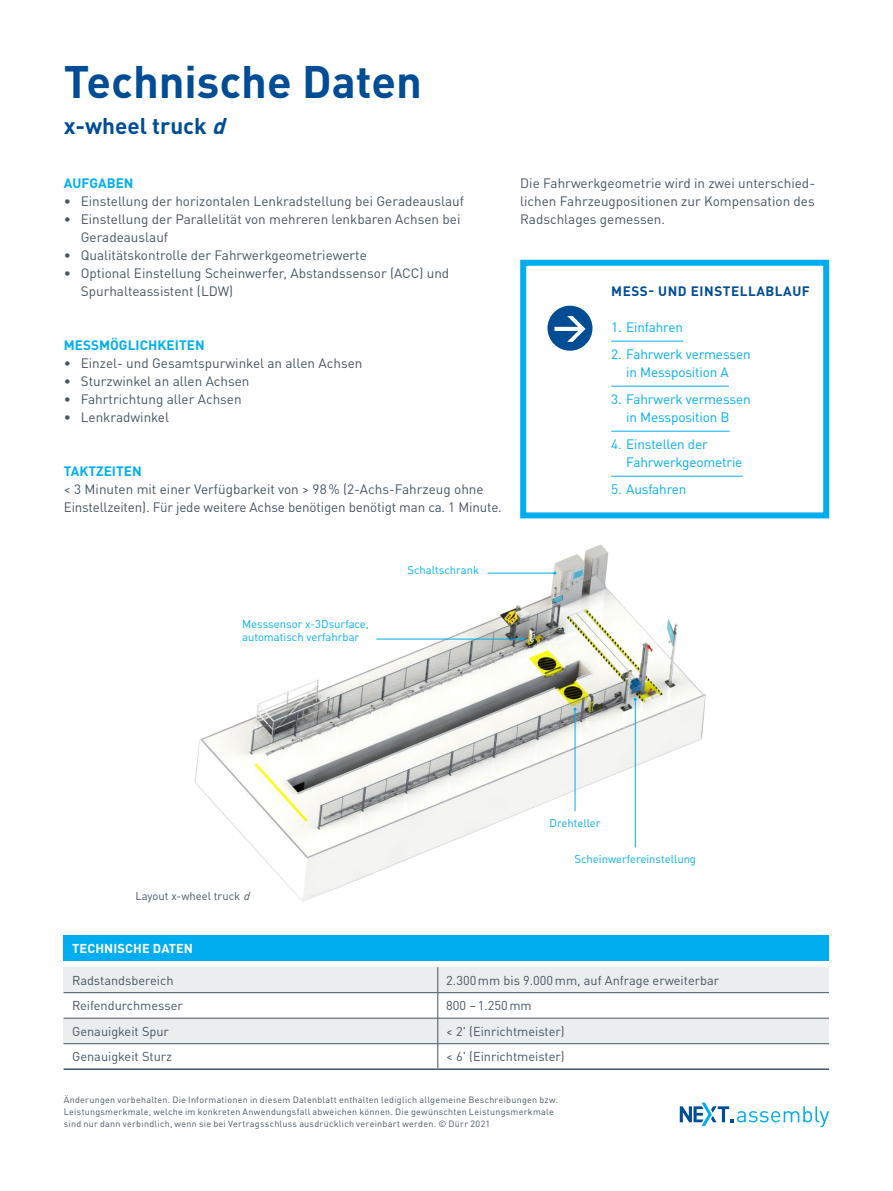
<style>
.page{position:relative;width:893px;height:1191px;background:#fff}
.page>*{position:absolute;margin:0;border:0;box-sizing:border-box;transform-origin:0 0}
.Headline_30pt{font:700 45px "DIN Pro";color:#014d95}
.Subheadline_15pt{font:700 22.5px "DIN Pro";color:#014d95}
.Copy{font:13.5px/18px "DIN Pro";color:#465664}
.Benefits_List{font:13.5px/18px "DIN Pro";letter-spacing:-.01em;color:#00aeef;text-align:center}
.Copy_Inner_Headline{font:700 13.5px "DIN Pro";letter-spacing:.005em;color:#00aeef}
.Benefits_Headline{font:700 13.5px "DIN Pro";letter-spacing:.04em;color:#014d95}
.Benefits_List_last_w{font:13.5px "DIN Pro";letter-spacing:-.01em;color:#00aeef}
.Table_copy{font:12.75px "DIN Pro";color:#465664}
.Table_Headline{font:700 12.75px "DIN Pro";letter-spacing:.01em;color:#fff}
.t1{font:11.25px/13.5px "DIN Pro";color:#00aeef}
.Bildunterschrift_DE{font:11.25px "DIN Pro";color:#465664}
.t2{font:9px/12px "DIN Pro";letter-spacing:.03em;color:#465664}
.s1{font-style:italic}
</style>
<div class="page">
<img style="left:194px;top:544px;width:512px;height:358px">
<hr style="left:611px;top:341px;width:72px;height:1px;background:#00aeef">
<hr style="left:611px;top:386px;width:118px;height:1px;background:#00aeef">
<hr style="left:611px;top:431px;width:119px;height:1px;background:#00aeef">
<hr style="left:611px;top:476px;width:132px;height:1px;background:#00aeef">
<div style="left:520px;top:260px;width:309px;height:258px;border:6px solid #00aeef"></div>
<div style="left:547px;top:306px;width:45px;height:45px;background:#014d95;border-radius:50%"></div>
<svg style="left:554px;top:316px;width:31px;height:26px"></svg>
<div style="left:64px;top:935px;width:765px;height:25px;background:#00aeef"></div>
<div style="left:64px;top:967px;width:374px;height:25px;background:#ebeeee"></div>
<svg style="left:64px;top:993px;width:374px;height:75px"></svg>
<div style="left:64px;top:1018px;width:374px;height:25px;background:#ebeeee"></div>
<svg style="left:438px;top:967px;width:391px;height:101px"></svg>
<hr style="left:64px;top:992px;width:374px;height:1px;background:#465664">
<hr style="left:438px;top:992px;width:391px;height:1px;background:#465664">
<hr style="left:64px;top:1018px;width:374px;height:1px;background:#465664">
<hr style="left:438px;top:1018px;width:391px;height:1px;background:#465664">
<hr style="left:64px;top:1043px;width:374px;height:1px;background:#465664">
<hr style="left:438px;top:1043px;width:391px;height:1px;background:#465664">
<hr style="left:64px;top:1068px;width:374px;height:2px;background:#465664">
<hr style="left:438px;top:1068px;width:391px;height:2px;background:#465664">
<hr style="left:488px;top:573px;width:67px;height:1px;background:#00aeef">
<hr style="left:376px;top:638px;width:147px;height:1px;background:#00aeef">
<hr style="left:575px;top:709px;width:1px;height:102px;background:#00aeef">
<hr style="left:635px;top:699px;width:1px;height:148px;background:#00aeef">
<svg style="left:680px;top:1102px;width:149px;height:25px"></svg>
<p class="Headline_30pt" style="left:64px;top:46px;width:360px">Technische Daten</p>
<p class="Subheadline_15pt" style="left:64px;top:108px;width:171px">x-wheel truck <span class="s1">d</span></p>
<p class="Copy_Inner_Headline" style="left:64px;top:172px;width:71px">AUFGABEN</p>
<p class="Copy" style="left:64px;top:190px;width:402px">• Einstellung der horizontalen Lenkradstellung bei Geradeauslauf</p>
<p class="Copy" style="left:81px;top:208px;width:381px;text-indent:-17px">• Einstellung der Parallelität von mehreren lenkbaren Achsen bei<br>Geradeauslauf</p>
<p class="Copy" style="left:64px;top:244px;width:305px">• Qualitätskontrolle der Fahrwerkgeometriewerte</p>
<p class="Copy" style="left:81px;top:262px;width:370px;text-indent:-17px">• Optional Einstellung Scheinwerfer, Abstandssensor (ACC) und<br>Spurhalteassistent (LDW)</p>
<p class="Copy_Inner_Headline" style="left:64px;top:334px;width:142px">MESSMÖGLICHKEITEN</p>
<p class="Copy" style="left:64px;top:352px;width:300px">• Einzel- und Gesamtspurwinkel an allen Achsen</p>
<p class="Copy" style="left:64px;top:370px;width:187px">• Sturzwinkel an allen Achsen</p>
<p class="Copy" style="left:64px;top:388px;width:179px">• Fahrtrichtung aller Achsen</p>
<p class="Copy" style="left:64px;top:406px;width:107px">• Lenkradwinkel</p>
<p class="Copy_Inner_Headline" style="left:64px;top:460px;width:79px">TAKTZEITEN</p>
<p class="Copy" style="left:64px;top:478px;width:440px">&lt; 3 Minuten mit einer Verfügbarkeit von &gt; 98% (2-Achs-Fahrzeug ohne<br>Einstellzeiten). Für jede weitere Achse benötigen benötigt man ca. 1 Minute.</p>
<p class="t1" style="left:242px;top:615px;width:128px">Messsensor x-3Dsurface, automatisch verfahrbar</p>
<p class="t1" style="left:407px;top:562px;width:73px">Schaltschrank</p>
<p class="Copy" style="left:520px;top:172px;width:296px;text-align:justify">Die Fahrwerkgeometrie wird in zwei unterschied&shy;lichen Fahrzeugpositionen zur Kompensation des Radschlages gemessen.</p>
<p class="Benefits_Headline" style="left:611px;top:281px;width:200px">MESS- UND EINSTELLABLAUF</p>
<p class="Benefits_List" style="left:611px;top:317px;width:73px">1. Einfahren</p>
<p class="Benefits_List" style="left:611px;top:344px;width:141px">2. Fahrwerk vermessen in Messposition A</p>
<p class="Benefits_List" style="left:611px;top:389px;width:141px">3. Fahrwerk vermessen in Messposition B</p>
<p class="Benefits_List" style="left:626px;top:434px;width:118px;text-align:left;text-indent:-15px">4. Einstellen der<br>Fahrwerkgeometrie</p>
<p class="Benefits_List_last_w" style="left:611px;top:479px;width:77px">5. Ausfahren</p>
<p class="Bildunterschrift_DE" style="left:135px;top:886px;width:119px">Layout x-wheel truck <span class="s1">d</span></p>
<p class="t1" style="left:549px;top:815px;width:53px">Drehteller</p>
<p class="t1" style="left:574px;top:851px;width:123px">Scheinwerfereinstellung</p>
<p class="Table_Headline" style="left:72px;top:938px;width:122px">TECHNISCHE DATEN</p>
<p class="Table_copy" style="left:72px;top:970px;width:103px">Radstandsbereich</p>
<p class="Table_copy" style="left:446px;top:970px;width:274px">2.300mm bis 9.000mm, auf Anfrage erweiterbar</p>
<p class="Table_copy" style="left:72px;top:995px;width:112px">Reifendurchmesser</p>
<p class="Table_copy" style="left:446px;top:995px;width:87px">800 –1.250mm</p>
<p class="Table_copy" style="left:72px;top:1021px;width:98px">Genauigkeit Spur</p>
<p class="Table_copy" style="left:446px;top:1021px;width:120px">&lt; 2' (Einrichtmeister)</p>
<p class="Table_copy" style="left:72px;top:1046px;width:102px">Genauigkeit Sturz</p>
<p class="Table_copy" style="left:446px;top:1046px;width:120px">&lt; 6' (Einrichtmeister)</p>
<p class="t2" style="left:64px;top:1093px;width:496px">Änderungen vorbehalten. Die Informationen in diesem Datenblatt enthalten lediglich allgemeine Beschreibungen bzw.<br>Leistungsmerkmale, welche im konkreten Anwendungsfall abweichen können. Die gewünschten Leistungsmerkmale sind nur dann verbindlich, wenn sie bei Vertragsschluss ausdrücklich vereinbart werden. © Dürr 2021</p>
</div>
